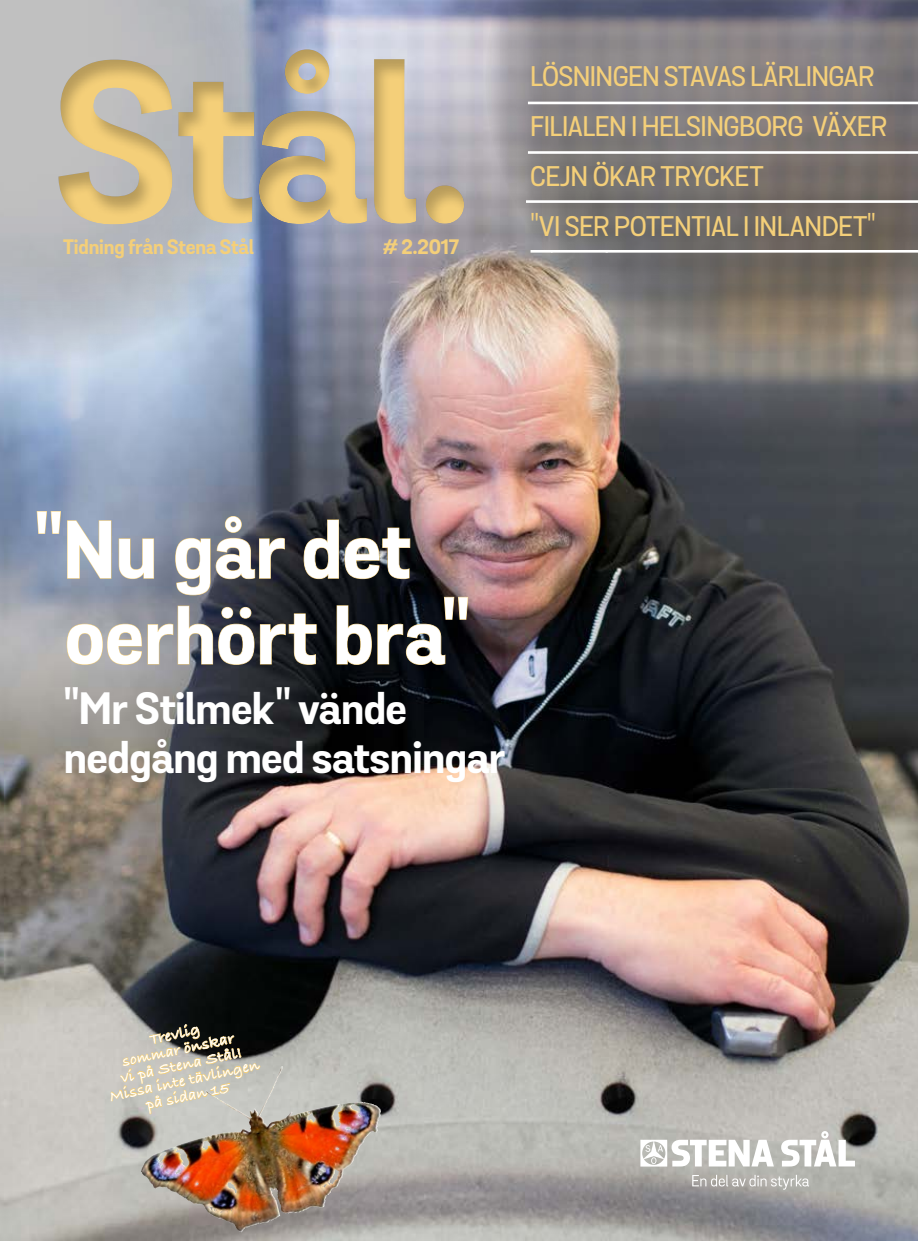
<style>
.page{position:relative;width:918px;height:1241px;background:#fff}
.page>*{position:absolute;margin:0;border:0;box-sizing:border-box;transform-origin:0 0}
.t1{font:700 222.6px "Stena Sans";color:#f4cf79}
.t2{font:700 79.27px/85.8px "Stena Sans";color:#fff}
.t3{font:700 43.75px/49px "Stena Sans";letter-spacing:-.015em;color:#fff}
.t4{font:500 27.47px "Stena Sans";letter-spacing:-.02em;color:#f4cf79}
.t5{font:700 20.12px "Stena Sans";letter-spacing:-.01em;color:#f4cf79}
.t6{font:700 15.92px/15.8px "Bradley Hand ITCTT";color:#fff;text-align:center}
</style>
<div class="page">
<img style="left:0;top:364px;width:4px;height:876px">
<img style="left:4px;top:0;width:914px;height:1240px">
<svg style="left:0;top:0;width:313px;height:364px;background:#aeb7c5"></svg>
<svg style="left:485px;top:0;width:433px;height:354px;background:#817a76"></svg>
<svg style="left:692px;top:1174px;width:117px;height:15px;background:#bdbcb7"></svg>
<svg style="left:781px;top:1130px;width:74px;height:36px"></svg>
<svg style="left:640px;top:1139px;width:134px;height:27px"></svg>
<hr style="left:528px;top:102px;width:390px;height:2px;background:#fff">
<hr style="left:528px;top:151px;width:390px;height:3px;background:#fff">
<hr style="left:526px;top:200px;width:392px;height:3px;background:#fff">
<hr style="left:530px;top:250px;width:388px;height:2px;background:#fff">
<div style="left:27px;top:4px;width:656px;height:307px;background:#000;opacity:.25"></div>
<svg style="left:36px;top:510px;width:25px;height:24px"></svg>
<svg style="left:67px;top:520px;width:45px;height:59px;background:#9ea7b1"></svg>
<svg style="left:118px;top:538px;width:36px;height:41px"></svg>
<svg style="left:175px;top:515px;width:110px;height:80px;background:#626369"></svg>
<svg style="left:303px;top:519px;width:107px;height:60px;background:#32322e"></svg>
<svg style="left:66px;top:605px;width:251px;height:60px;background:#6f6e6e"></svg>
<svg style="left:336px;top:596px;width:132px;height:69px;background:#1e1e1d"></svg>
<img style="left:141px;top:1066px;width:140px;height:109px">
<svg style="left:110px;top:1019px;width:151px;height:95px;background:#a69f8c"></svg>
<h1 class="t1" style="left:53px;top:7px;width:419px">Stål.</h1>
<p class="t5" style="left:63px;top:235px;width:193px">Tidning från Stena Stål</p>
<p class="t5" style="left:383px;top:235px;width:78px"># 2.2017</p>
<p class="t4" style="left:530px;top:60px;width:345px">LÖSNINGEN STAVAS LÄRLINGAR</p>
<p class="t4" style="left:530px;top:110px;width:358px">FILIALEN I HELSINGBORG VÄXER</p>
<p class="t4" style="left:530px;top:160px;width:235px">CEJN ÖKAR TRYCKET</p>
<p class="t4" style="left:530px;top:210px;width:347px">"VI SER POTENTIAL I INLANDET"</p>
<h2 class="t2" style="left:65px;top:512px;width:407px;text-indent:-30px">"Nu går det oerhört bra"</h2>
<h3 class="t3" style="left:64px;top:686px;width:443px">"Mr Stilmek" vände nedgång med satsningar</h3>
<p class="t6" style="left:98px;top:1041px;width:154px;rotate:-12deg">Trevlig<br>sommar önskar<br>vi på Stena Stål!<br>Missa inte tävlingen på sidan 15</p>
</div>
